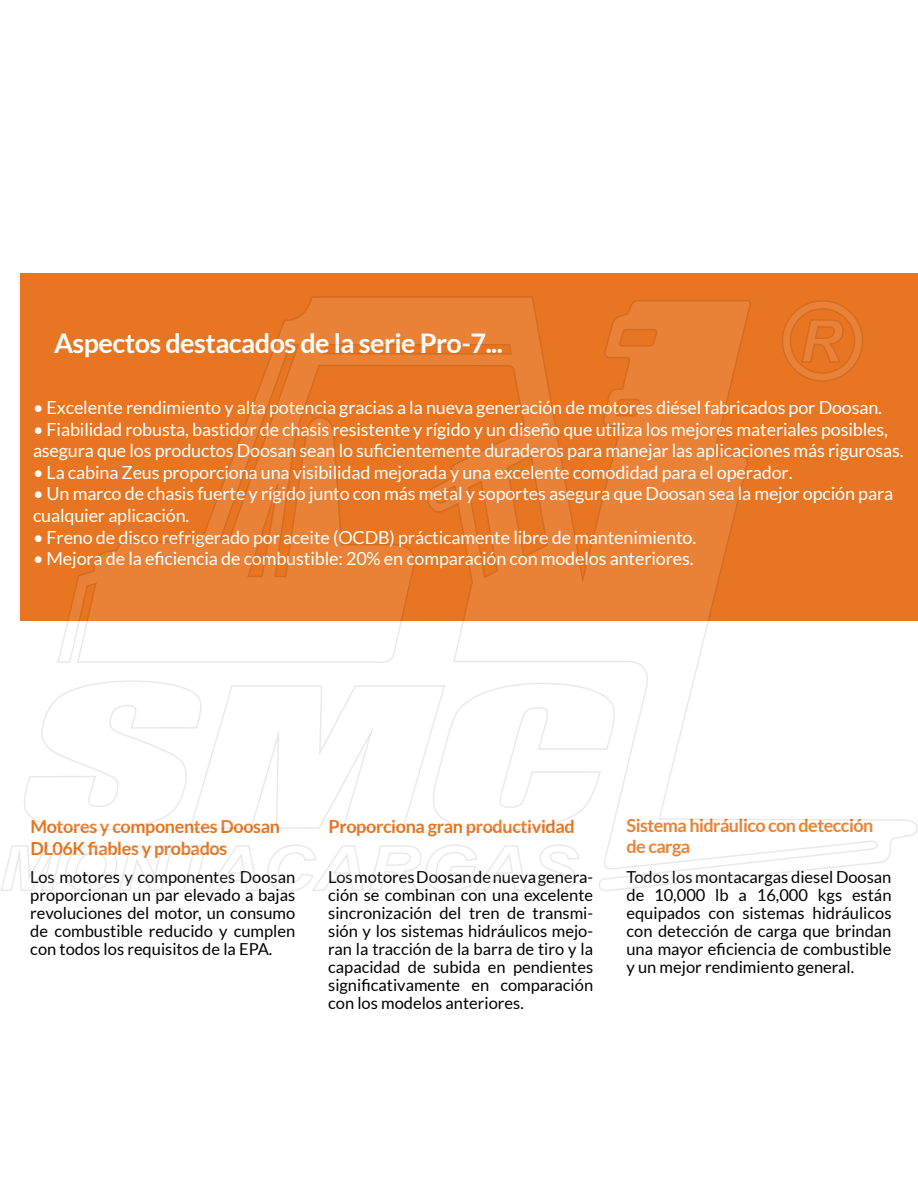
<style>
.page{position:relative;width:918px;height:1188px;background:#fff}
.page>*{position:absolute;margin:0;border:0;box-sizing:border-box;transform-origin:0 0}
.t1{font:700 27px "Lato";letter-spacing:-.02em;color:#fff}
.t2{font:18px/21.6px "Lato";letter-spacing:-.01em;color:#fff}
.t3{font:700 18px/21.6px "Lato";letter-spacing:-.02em;color:#e77521}
.t4{font:16.5px/18px "Lato";color:#000;text-align:justify}
</style>
<div class="page">
<div style="left:20px;top:273px;width:898px;height:347px;background:#e77521"></div>
<svg style="left:56px;top:296px;width:861px;height:595px"></svg>
<svg style="left:1px;top:842px;width:258px;height:50px"></svg>
<svg style="left:266px;top:844px;width:314px;height:48px"></svg>
<svg style="left:24px;top:680px;width:593px;height:152px"></svg>
<svg style="left:781px;top:299px;width:83px;height:84px"></svg>
<h1 class="t1" style="left:54px;top:328px;width:450px">Aspectos destacados de la serie Pro-7...</h1>
<p class="t2" style="left:33px;top:397px;width:851px">• Excelente rendimiento y alta potencia gracias a la nueva generación de motores diésel fabricados por Doosan.</p>
<p class="t2" style="left:33px;top:418px;width:872px">• Fiabilidad robusta, bastidor de chasis resistente y rígido y un diseño que utiliza los mejores materiales posibles, asegura que los productos Doosan sean lo suficientemente duraderos para manejar las aplicaciones más rigurosas.</p>
<p class="t2" style="left:33px;top:461px;width:761px">• La cabina Zeus proporciona una visibilidad mejorada y una excelente comodidad para el operador.</p>
<p class="t2" style="left:33px;top:483px;width:862px">• Un marco de chasis fuerte y rígido junto con más metal y soportes asegura que Doosan sea la mejor opción para cualquier aplicación.</p>
<p class="t2" style="left:33px;top:526px;width:665px">• Freno de disco refrigerado por aceite (OCDB) prácticamente libre de mantenimiento.</p>
<p class="t2" style="left:33px;top:548px;width:662px">• Mejora de la eficiencia de combustible: 20% en comparación con modelos anteriores.</p>
<p class="t3" style="left:30px;top:815px;width:251px">Motores y componentes Doosan<br>DL06K fiables y probados</p>
<p class="t3" style="left:627px;top:814px;width:248px">Sistema hidráulico con detección de carga</p>
<p class="t3" style="left:328px;top:815px;width:248px">Proporciona gran productividad</p>
<p class="t4" style="left:30px;top:868px;width:267px">Los motores y componentes Doosan proporcionan un par elevado a bajas revoluciones del motor, un consumo de combustible reducido y cumplen con todos los requisitos de la EPA.</p>
<p class="t4" style="left:328px;top:868px;width:267px">Los motores Doosan de nueva genera&shy;ción se combinan con una excelente sincronización del tren de transmi&shy;sión y los sistemas hidráulicos mejo&shy;ran la tracción de la barra de tiro y la capacidad de subida en pendientes significativamente en comparación con los modelos anteriores.</p>
<p class="t4" style="left:626px;top:868px;width:267px">Todos los montacargas diesel Doosan de 10,000 lb a 16,000 kgs están equipados con sistemas hidráulicos con detección de carga que brindan una mayor eficiencia de combustible y un mejor rendimiento general.</p>
</div>
